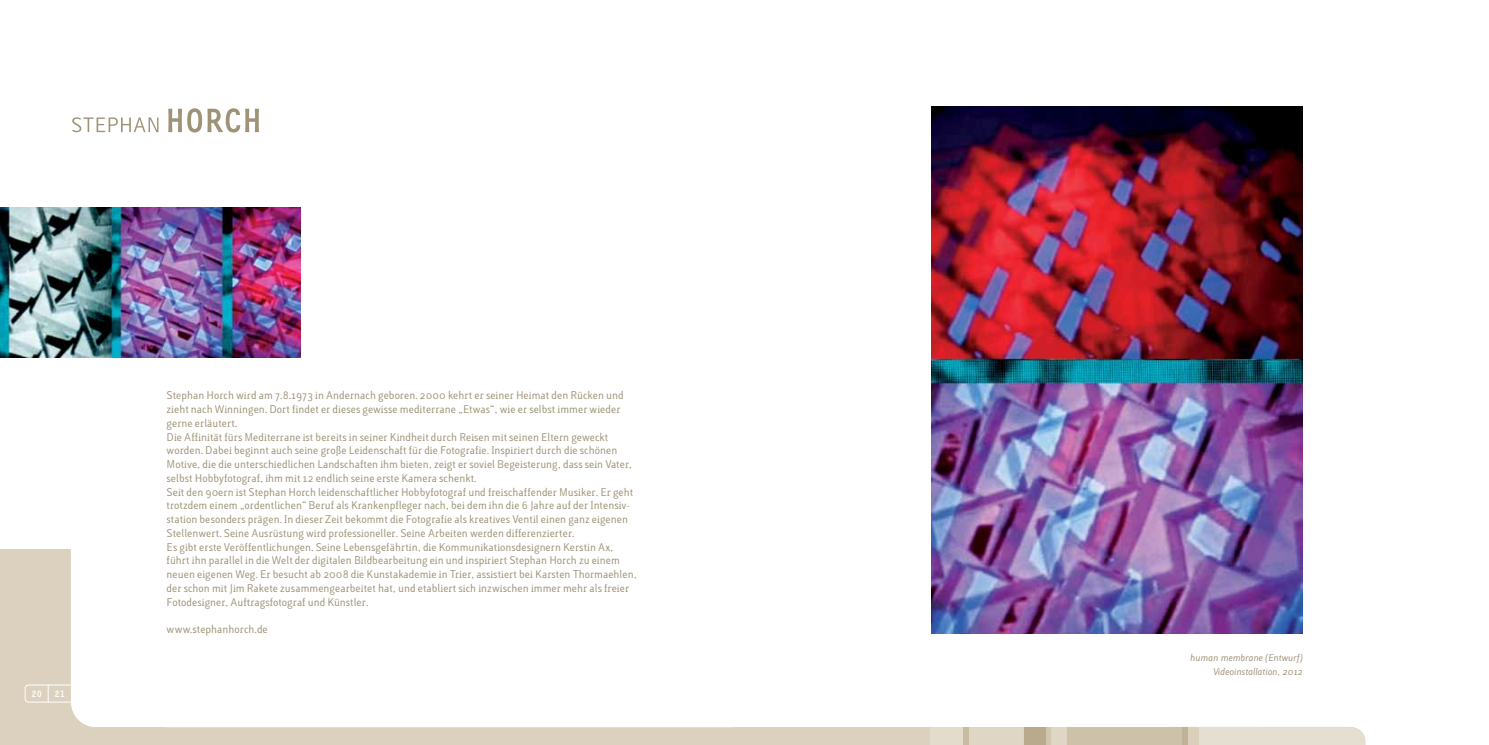
<style>
.page{position:relative;width:1489px;height:745px;background:#fff}
.page>*{position:absolute;margin:0;border:0;box-sizing:border-box;transform-origin:0 0}
.t1{font:10px/13.8px "Lacuna";color:#9e9277}
.t2{font:italic 8.75px/13.8px "Lacuna";color:#9e9277;text-align:right}
.t3{font:700 8.75px "Letter Got L";color:#fff}
</style>
<div class="page">
<div style="left:0;top:549px;width:165px;height:195px;background:#dbd1be"></div>
<div style="left:25px;top:684px;width:60px;height:18px;border:1px solid #fff;border-radius:4px"></div>
<div style="left:71px;top:461px;width:266px;height:265px;background:#fff;border-radius:25px"></div>
<svg style="left:48px;top:684px;width:1px;height:18px"></svg>
<svg style="left:89px;top:726px;width:1275px;height:18px;background:#dcd3c1"></svg>
<svg style="left:72px;top:108px;width:187px;height:24px"></svg>
<img style="left:0;top:207px;width:300px;height:151px">
<img style="left:931px;top:106px;width:371px;height:527px">
<p class="t3" style="left:31px;top:687px;width:12px">20</p>
<p class="t3" style="left:54px;top:687px;width:12px">21</p>
<p class="t1" style="left:167px;top:388px;width:472px">Stephan Horch wird am 7.8.1973 in Andernach geboren. 2000 kehrt er seiner Heimat den Rücken und zieht nach Winningen. Dort findet er dieses gewisse mediterrane „Etwas“, wie er selbst immer wieder gerne erläutert.<br>Die Affinität fürs Mediterrane ist bereits in seiner Kindheit durch Reisen mit seinen Eltern geweckt worden. Dabei beginnt auch seine große Leidenschaft für die Fotografie. Inspiriert durch die schönen Motive, die die unterschiedlichen Landschaften ihm bieten, zeigt er soviel Begeisterung, dass sein Vater, selbst Hobbyfotograf, ihm mit 12 endlich seine erste Kamera schenkt.<br>Seit den 90ern ist Stephan Horch leidenschaftlicher Hobbyfotograf und freischaffender Musiker. Er geht trotzdem einem „ordentlichen“ Beruf als Krankenpfleger nach, bei dem ihn die 6 Jahre auf der Intensiv&shy;station besonders prägen. In dieser Zeit bekommt die Fotografie als kreatives Ventil einen ganz eigenen Stellenwert. Seine Ausrüstung wird professioneller. Seine Arbeiten werden differenzierter.<br>Es gibt erste Veröffentlichungen. Seine Lebensgefährtin, die Kommunikationsdesignern Kerstin Ax, führt ihn parallel in die Welt der digitalen Bildbearbeitung ein und inspiriert Stephan Horch zu einem neuen eigenen Weg. Er besucht ab 2008 die Kunstakademie in Trier, assistiert bei Karsten Thormaehlen, der schon mit Jim Rakete zusammengearbeitet hat, und etabliert sich inzwischen immer mehr als freier Fotodesigner, Auftragsfotograf und Künstler.</p>
<p class="t1" style="left:167px;top:622px;width:103px">www.stephanhorch.de</p>
<p class="t2" style="left:1190px;top:650px;width:114px">human membrane (Entwurf)<br>Videoinstallation, 2012</p>
</div>
